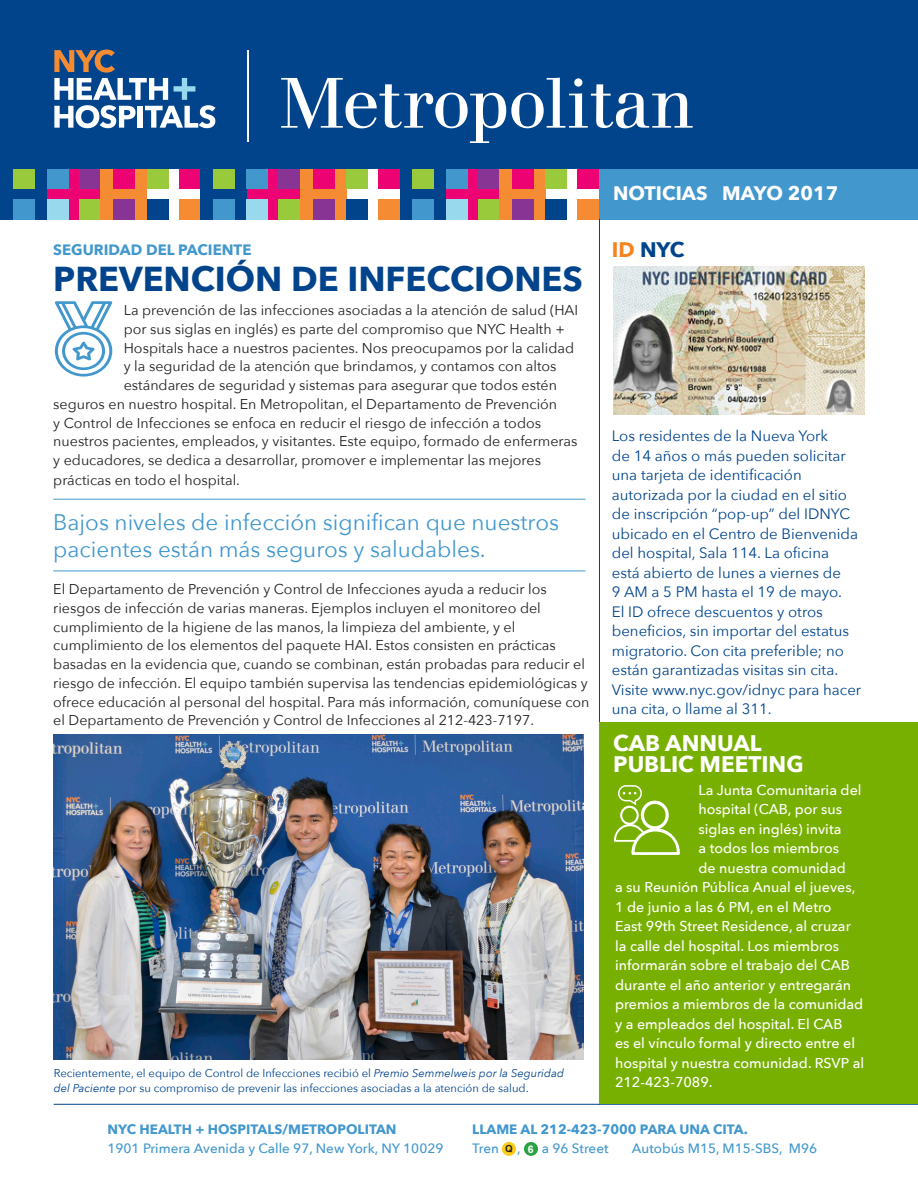
<style>
.page{position:relative;width:918px;height:1188px;background:#fff}
.page>*{position:absolute;margin:0;border:0;box-sizing:border-box;transform-origin:0 0}
.t1{font:700 34.5px "Avenir Next";color:#01448c}
.t2{font:22.5px/27px "Avenir Next";color:#4298cd}
.t3{font:700 22.5px "Avenir Next";color:#fff}
.text_headlineSmall{font:700 21px "Avenir Next";color:#01448c}
.t4{font:700 19.5px "Avenir Next";color:#fff}
.text{font:15px/19.5px "Avenir Next";color:#01448c}
.t5{font:700 15px "Avenir Next";color:#4298cd}
.t6{font:14.25px/18.8px "Avenir Next";color:#231f20}
.text-2{font:500 14.25px "Avenir Next";color:#fff}
.text-3{font:500 13.5px "Avenir Next";color:#4298cd}
.text-4{font:700 13.5px "Avenir Next";color:#4298cd}
.t7{font:11.25px/15px "Avenir Next";color:#01448c}
.t8{font:700 10.5px "Arial";color:#fff}
.t9{font:700 9.75px "Helvetica";color:#231f20}
.s1{font-style:italic}
.s2{color:#f58420}
</style>
<div class="page">
<div style="left:599px;top:168px;width:319px;height:52px;background:#4298cd"></div>
<div style="left:47px;top:168px;width:53px;height:52px;background:#ed0274"></div>
<div style="left:0;top:168px;width:47px;height:52px;background:#01448c"></div>
<div style="left:79px;top:200px;width:21px;height:20px;background:#99ca3b"></div>
<div style="left:79px;top:168px;width:21px;height:21px;background:#883494"></div>
<div style="left:47px;top:200px;width:21px;height:20px;background:#99d9ed"></div>
<div style="left:47px;top:168px;width:21px;height:21px;background:#4298cd"></div>
<div style="left:14px;top:200px;width:21px;height:20px;background:#4298cd"></div>
<div style="left:14px;top:168px;width:21px;height:21px;background:#99ca3b"></div>
<div style="left:100px;top:168px;width:47px;height:52px;background:#f58b32"></div>
<div style="left:179px;top:200px;width:21px;height:20px;background:#f58b32"></div>
<div style="left:179px;top:168px;width:21px;height:21px;background:#ed0274"></div>
<div style="left:147px;top:200px;width:21px;height:20px;background:#01448c"></div>
<div style="left:147px;top:168px;width:21px;height:21px;background:#99ca3b"></div>
<div style="left:114px;top:200px;width:21px;height:20px;background:#883494"></div>
<div style="left:114px;top:168px;width:21px;height:21px;background:#ed0274"></div>
<div style="left:446px;top:168px;width:53px;height:52px;background:#ed0274"></div>
<div style="left:399px;top:168px;width:47px;height:52px;background:#01448c"></div>
<div style="left:478px;top:200px;width:21px;height:20px;background:#99ca3b"></div>
<div style="left:478px;top:168px;width:21px;height:21px;background:#883494"></div>
<div style="left:446px;top:200px;width:21px;height:20px;background:#99d9ed"></div>
<div style="left:446px;top:168px;width:21px;height:21px;background:#4298cd"></div>
<div style="left:413px;top:200px;width:21px;height:20px;background:#4298cd"></div>
<div style="left:413px;top:168px;width:21px;height:21px;background:#99ca3b"></div>
<div style="left:499px;top:168px;width:47px;height:52px;background:#f58b32"></div>
<div style="left:578px;top:200px;width:21px;height:20px;background:#f58b32"></div>
<div style="left:578px;top:168px;width:21px;height:21px;background:#ed0274"></div>
<div style="left:546px;top:200px;width:21px;height:20px;background:#01448c"></div>
<div style="left:546px;top:168px;width:21px;height:21px;background:#99ca3b"></div>
<div style="left:512px;top:200px;width:22px;height:20px;background:#883494"></div>
<div style="left:512px;top:168px;width:22px;height:21px;background:#ed0274"></div>
<div style="left:247px;top:168px;width:53px;height:52px;background:#ed0274"></div>
<div style="left:200px;top:168px;width:47px;height:52px;background:#01448c"></div>
<div style="left:279px;top:200px;width:21px;height:20px;background:#99ca3b"></div>
<div style="left:279px;top:168px;width:21px;height:21px;background:#883494"></div>
<div style="left:247px;top:200px;width:21px;height:20px;background:#99d9ed"></div>
<div style="left:247px;top:168px;width:21px;height:21px;background:#4298cd"></div>
<div style="left:213px;top:200px;width:21px;height:20px;background:#4298cd"></div>
<div style="left:213px;top:168px;width:21px;height:21px;background:#99ca3b"></div>
<div style="left:346px;top:168px;width:54px;height:52px;background:#fff"></div>
<div style="left:300px;top:168px;width:46px;height:52px;background:#f58b32"></div>
<div style="left:378px;top:200px;width:21px;height:20px;background:#f58b32"></div>
<div style="left:378px;top:168px;width:21px;height:21px;background:#ed0274"></div>
<div style="left:346px;top:200px;width:22px;height:20px;background:#01448c"></div>
<div style="left:346px;top:168px;width:22px;height:21px;background:#99ca3b"></div>
<div style="left:313px;top:200px;width:21px;height:20px;background:#883494"></div>
<div style="left:313px;top:168px;width:21px;height:21px;background:#ed0274"></div>
<div style="left:0;top:0;width:918px;height:168px;background:#01448c"></div>
<svg style="left:54px;top:50px;width:162px;height:78px"></svg>
<hr style="left:247px;top:50px;width:2px;height:91px;background:#fff">
<svg style="left:281px;top:78px;width:412px;height:65px"></svg>
<hr style="left:54px;top:1104px;width:864px;height:1px;background:#01448c">
<div style="left:524px;top:1142px;width:14px;height:14px;background:#2aa143;border-radius:50%"></div>
<div style="left:502px;top:1142px;width:14px;height:14px;background:#fccd18;border-radius:50%"></div>
<hr style="left:599px;top:219px;width:1px;height:885px;background:#01448c">
<img style="left:53px;top:734px;width:530px;height:325px">
<div style="left:600px;top:723px;width:318px;height:381px;background:#78b000"></div>
<img style="left:614px;top:267px;width:250px;height:147px">
<svg style="left:614px;top:785px;width:66px;height:70px"></svg>
<hr style="left:53px;top:571px;width:532px;height:1px;background:#4298cd">
<svg style="left:55px;top:301px;width:58px;height:75px"></svg>
<hr style="left:53px;top:499px;width:532px;height:1px;background:#4298cd">
<p class="t5" style="left:53px;top:237px;width:200px">SEGURIDAD DEL PACIENTE</p>
<p class="t1" style="left:53px;top:249px;width:531px">PREVENCIÓN DE INFECCIONES</p>
<p class="t6" style="left:124px;top:300px;width:456px">La prevención de las infecciones asociadas a la atención de salud (HAI</p>
<p class="t6" style="left:124px;top:319px;width:443px">por sus siglas en inglés) es parte del compromiso que NYC Health +</p>
<p class="t6" style="left:124px;top:338px;width:452px">Hospitals hace a nuestros pacientes. Nos preocupamos por la calidad</p>
<p class="t6" style="left:124px;top:356px;width:434px">y la seguridad de la atención que brindamos, y contamos con altos</p>
<p class="t6" style="left:124px;top:375px;width:435px">estándares de seguridad y sistemas para asegurar que todos estén</p>
<p class="t6" style="left:53px;top:394px;width:505px">seguros en nuestro hospital. En Metropolitan, el Departamento de Prevención</p>
<p class="t6" style="left:53px;top:413px;width:489px">y Control de Infecciones se enfoca en reducir el riesgo de infección a todos</p>
<p class="t6" style="left:53px;top:431px;width:526px">nuestros pacientes, empleados, y visitantes. Este equipo, formado de enfermeras</p>
<p class="t6" style="left:53px;top:450px;width:489px">y educadores, se dedica a desarrollar, promover e implementar las mejores</p>
<p class="t6" style="left:53px;top:470px;width:188px">prácticas en todo el hospital.</p>
<p class="t2" style="left:53px;top:508px;width:507px">Bajos niveles de infección significan que nuestros pacientes están más seguros y saludables.</p>
<p class="t6" style="left:53px;top:579px;width:495px">El Departamento de Prevención y Control de Infecciones ayuda a reducir los</p>
<p class="t6" style="left:53px;top:598px;width:489px">riesgos de infección de varias maneras. Ejemplos incluyen el monitoreo del</p>
<p class="t6" style="left:53px;top:617px;width:538px">cumplimiento de la higiene de las manos, la limpieza del ambiente, y el cumplimiento de los elementos del paquete HAI. Estos consisten en prácticas basadas en la evidencia que, cuando se combinan, están probadas para reducir el riesgo de infección. El equipo también supervisa las tendencias epidemiológicas y ofrece educación al personal del hospital. Para más información, comuníquese con el Departamento de Prevención y Control de Infecciones al 212-423-7197.</p>
<p class="t7" style="left:54px;top:1065px;width:512px">Recientemente, el equipo de Control de Infecciones recibió el <span class="s1">Premio Semmelweis por la Seguridad del Paciente</span> por su compromiso de prevenir las infecciones asociadas a la atención de salud.</p>
<p class="t4" style="left:613px;top:176px;width:227px">NOTICIAS MAYO 2017</p>
<p class="text_headlineSmall" style="left:612px;top:231px;width:74px"><span class="s2">ID</span> NYC</p>
<p class="text" style="left:612px;top:425px;width:251px">Los residentes de la Nueva York<br>de 14 años o más pueden solicitar una tarjeta de identificación autorizada por la ciudad en el sitio de inscripción “pop-up” del IDNYC ubicado en el Centro de Bienvenida del hospital, Sala 114. La oficina<br>está abierto de lunes a viernes de<br>9 AM a 5 PM hasta el 19 de mayo.<br>El ID ofrece descuentos y otros beneficios, sin importar del estatus migratorio. Con cita preferible; no están garantizadas visitas sin cita.<br>Visite www.nyc.gov/idnyc para hacer una cita, o llame al 311.</p>
<p class="t3" style="left:613px;top:724px;width:150px">CAB ANNUAL</p>
<p class="t3" style="left:613px;top:745px;width:192px">PUBLIC MEETING</p>
<p class="text-2" style="left:699px;top:778px;width:165px">La Junta Comunitaria del</p>
<p class="text-2" style="left:699px;top:797px;width:145px">hospital (CAB, por sus</p>
<p class="text-2" style="left:699px;top:817px;width:144px">siglas en inglés) invita</p>
<p class="text-2" style="left:699px;top:836px;width:142px">a todos los miembros</p>
<p class="text-2" style="left:699px;top:856px;width:149px">de nuestra comunidad</p>
<p class="text-2" style="left:615px;top:875px;width:242px">a su Reunión Pública Anual el jueves,</p>
<p class="text-2" style="left:615px;top:895px;width:218px">1 de junio a las 6 PM, en el Metro</p>
<p class="text-2" style="left:615px;top:914px;width:237px">East 99th Street Residence, al cruzar</p>
<p class="text-2" style="left:615px;top:934px;width:226px">la calle del hospital. Los miembros</p>
<p class="text-2" style="left:615px;top:953px;width:237px">informarán sobre el trabajo del CAB</p>
<p class="text-2" style="left:615px;top:973px;width:238px">durante el año anterior y entregarán</p>
<p class="text-2" style="left:615px;top:992px;width:250px">premios a miembros de la comunidad</p>
<p class="text-2" style="left:615px;top:1012px;width:229px">y a empleados del hospital. El CAB</p>
<p class="text-2" style="left:615px;top:1031px;width:242px">es el vínculo formal y directo entre el</p>
<p class="text-2" style="left:615px;top:1051px;width:251px">hospital y nuestra comunidad. RSVP al</p>
<p class="text-2" style="left:615px;top:1070px;width:99px">212-423-7089.</p>
<p class="text-4" style="left:108px;top:1117px;width:291px">NYC HEALTH + HOSPITALS/METROPOLITAN</p>
<p class="text-3" style="left:108px;top:1137px;width:337px">1901 Primera Avenida y Calle 97, New York, NY 10029</p>
<p class="text-4" style="left:472px;top:1117px;width:277px">LLAME AL 212-423-7000 PARA UNA CITA.</p>
<p class="text-3" style="left:472px;top:1137px;width:138px">Tren Q , 6 a 96 Street</p>
<p class="text-3" style="left:632px;top:1137px;width:187px">Autobús M15, M15-SBS, M96</p>
<p class="t9" style="left:505px;top:1141px;width:9px">Q</p>
<p class="t8" style="left:528px;top:1142px;width:7px">6</p>
</div>
